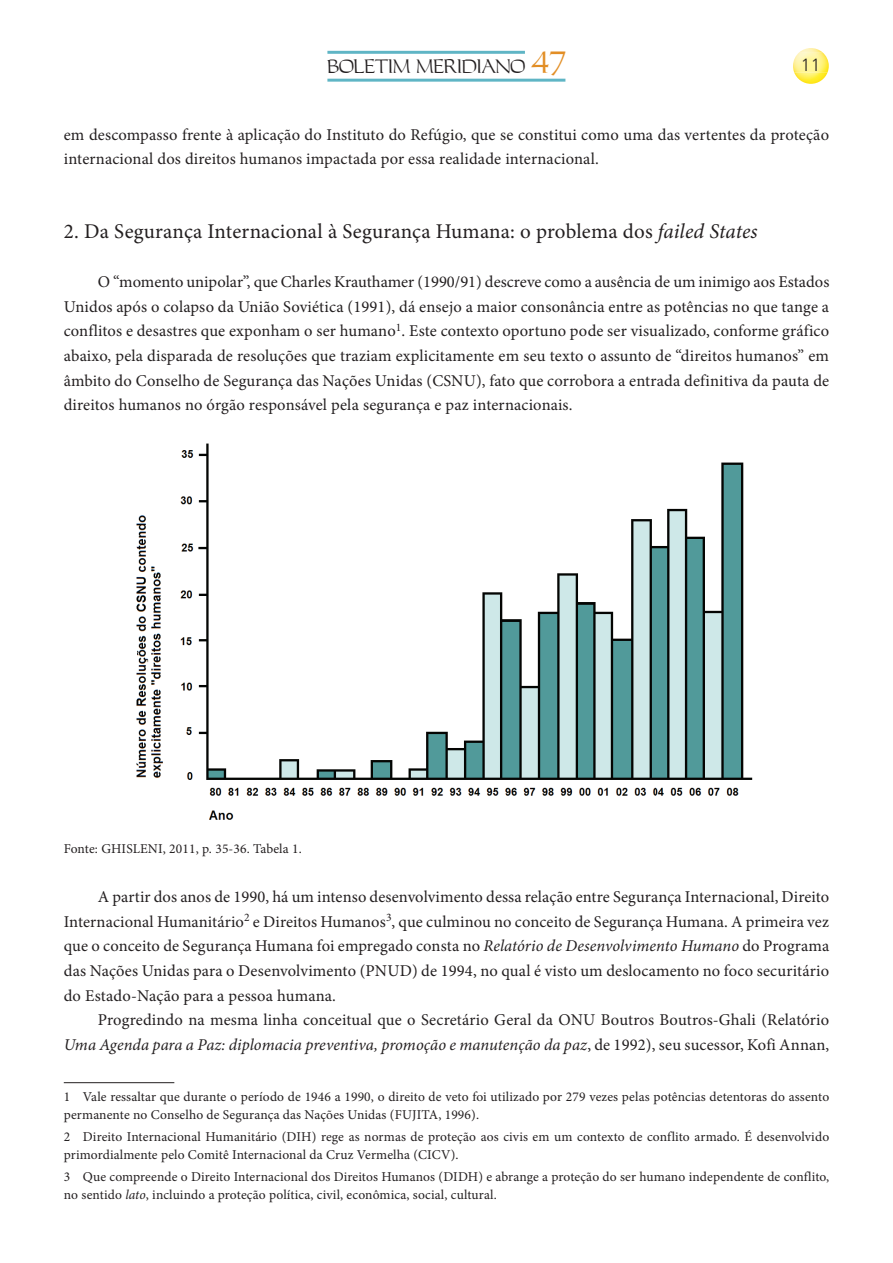
<style>
.page{position:relative;width:893px;height:1263px;background:#fff}
.page>*{position:absolute;margin:0;border:0;box-sizing:border-box;transform-origin:0 0}
.t1{font:21px "Minion Pro";letter-spacing:.01em;color:#231f20}
.t2{font:18px "Carleton Normal";letter-spacing:-.06em;color:#231f20}
.t3{font:18px "Humanist 777 BT Light B";color:#231f20}
.t4{font:16.5px/24.6px "Minion Pro";letter-spacing:.01em;color:#231f20;text-align:justify}
.t5{font:13.5px/18px "Minion Pro";letter-spacing:.01em;color:#231f20}
.s1{font-size:27.3px;color:#e28e25}
.s2{font-style:italic}
</style>
<div class="page">
<img style="left:800px;top:48px;width:22px;height:4px">
<img style="left:793px;top:52px;width:36px;height:32px">
<img style="left:136px;top:443px;width:617px;height:377px">
<hr style="left:64px;top:1082px;width:110px;height:1px;background:#231f20">
<hr style="left:327px;top:79px;width:238px;height:3px;background:#5fb5c5">
<hr style="left:327px;top:51px;width:198px;height:3px;background:#5fb5c5">
<p class="t2" style="left:327px;top:56px;width:241px">BOLETIM MERIDIANO <span class="s1">47</span></p>
<p class="t3" style="left:801px;top:54px;width:22px">11</p>
<p class="t4" style="left:64px;top:122px;width:767px">em descompasso frente à aplicação do Instituto do Refúgio, que se constitui como uma das vertentes da proteção internacional dos direitos humanos impactada por essa realidade internacional.</p>
<p class="t1" style="left:64px;top:217px;width:695px">2. Da Segurança Internacional à Segurança Humana: o problema dos <span class="s2">failed States</span></p>
<p class="t4" style="left:64px;top:270px;width:767px;text-indent:34px">O “momento unipolar”, que Charles Krauthamer (1990/91) descreve como a ausência de um inimigo aos Estados Unidos após o colapso da União Soviética (1991), dá ensejo a maior consonância entre as potências no que tange a conflitos e desastres que exponham o ser humano<sup>1</sup>. Este contexto oportuno pode ser visualizado, conforme gráfico abaixo, pela disparada de resoluções que traziam explicitamente em seu texto o assunto de “direitos humanos” em âmbito do Conselho de Segurança das Nações Unidas (CSNU), fato que corrobora a entrada definitiva da pauta de direitos humanos no órgão responsável pela segurança e paz internacionais.</p>
<p class="t5" style="left:64px;top:840px;width:240px">Fonte: GHISLENI, 2011, p. 35-36. Tabela 1.</p>
<p class="t4" style="left:64px;top:885px;width:767px;text-indent:34px">A partir dos anos de 1990, há um intenso desenvolvimento dessa relação entre Segurança Internacional, Direito Internacional Humanitário<sup>2</sup> e Direitos Humanos<sup>3</sup>, que culminou no conceito de Segurança Humana. A primeira vez que o conceito de Segurança Humana foi empregado consta no <span class="s2">Relatório de Desenvolvimento Humano</span> do Programa das Nações Unidas para o Desenvolvimento (PNUD) de 1994, no qual é visto um deslocamento no foco securitário do Estado-Nação para a pessoa humana.</p>
<p class="t4" style="left:64px;top:1008px;width:767px;text-align:right">Progredindo na mesma linha conceitual que o Secretário Geral da ONU Boutros Boutros-Ghali (Relatório<br><span class="s2">Uma Agenda para a Paz: diplomacia preventiva, promoção e manutenção da paz</span>, de 1992), seu sucessor, Kofi Annan,</p>
<p class="t5" style="left:64px;top:1087px;width:767px">1 Vale ressaltar que durante o período de 1946 a 1990, o direito de veto foi utilizado por 279 vezes pelas potências detentoras do assento permanente no Conselho de Segurança das Nações Unidas (FUJITA, 1996).</p>
<p class="t5" style="left:64px;top:1128px;width:767px">2 Direito Internacional Humanitário (DIH) rege as normas de proteção aos civis em um contexto de conflito armado. É desenvolvido primordialmente pelo Comitê Internacional da Cruz Vermelha (CICV).</p>
<p class="t5" style="left:64px;top:1168px;width:767px">3 Que compreende o Direito Internacional dos Direitos Humanos (DIDH) e abrange a proteção do ser humano independente de conflito, no sentido <span class="s2">lato</span>, incluindo a proteção política, civil, econômica, social, cultural.</p>
</div>
